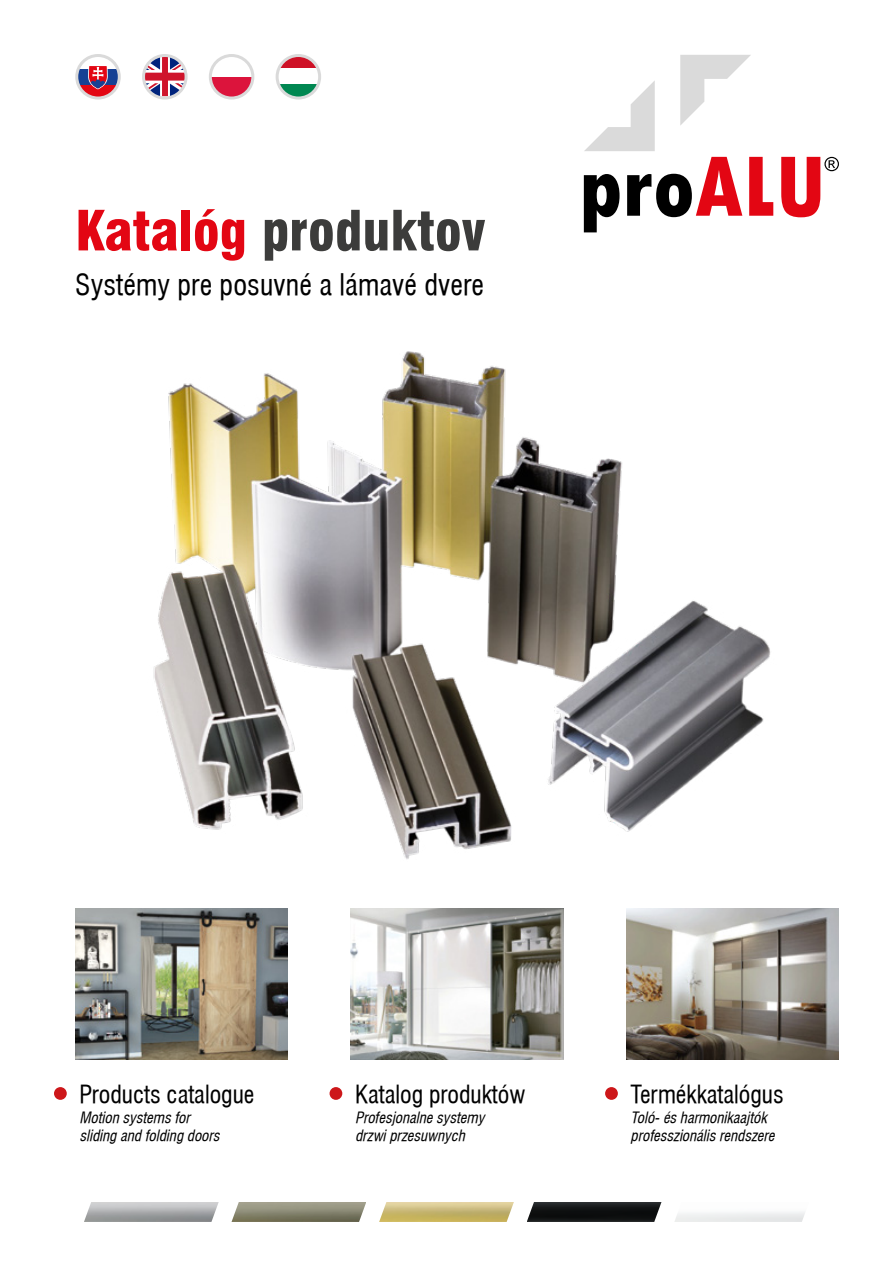
<style>
.page{position:relative;width:893px;height:1263px;background:#fff}
.page>*{position:absolute;margin:0;border:0;box-sizing:border-box;transform-origin:0 0}
.t1{font:900 condensed 54px "Swiss 721 BT";color:#3c3c3b}
.t2{font:28.5px "Swiss 721 Cn AT";letter-spacing:.005em;color:#000}
.t3{font:24px "Swiss 721 Cn AT";color:#000}
.t4{font:15px/18px "Swiss 721 Cn AT Italic";color:#000}
.s1{color:#e30613}
</style>
<div class="page">
<img style="left:153px;top:351px;width:618px;height:508px">
<svg style="left:77px;top:56px;width:42px;height:40px"></svg>
<div style="left:75px;top:54px;width:46px;height:46px;border:3px solid #dadada;border-radius:50%"></div>
<svg style="left:144px;top:57px;width:40px;height:39px"></svg>
<div style="left:142px;top:54px;width:46px;height:46px;border:3px solid #dadada;border-radius:50%"></div>
<svg style="left:277px;top:57px;width:43px;height:12px"></svg>
<svg style="left:277px;top:85px;width:43px;height:11px"></svg>
<div style="left:276px;top:54px;width:45px;height:46px;border:3px solid #dadada;border-radius:50%"></div>
<svg style="left:210px;top:57px;width:43px;height:13px"></svg>
<svg style="left:210px;top:77px;width:43px;height:19px"></svg>
<div style="left:209px;top:54px;width:45px;height:46px;border:3px solid #dadada;border-radius:50%"></div>
<div style="left:54px;top:1087px;width:13px;height:13px;background:#cd171a;border-radius:50%"></div>
<div style="left:605px;top:1087px;width:13px;height:13px;background:#cd171a;border-radius:50%"></div>
<div style="left:330px;top:1087px;width:12px;height:13px;background:#cd171a;border-radius:50%"></div>
<img style="left:351px;top:909px;width:212px;height:150px">
<img style="left:626px;top:909px;width:213px;height:150px">
<img style="left:75px;top:909px;width:213px;height:150px">
<img style="left:84px;top:1202px;width:135px;height:20px">
<img style="left:232px;top:1202px;width:134px;height:20px">
<img style="left:379px;top:1202px;width:135px;height:20px">
<img style="left:527px;top:1202px;width:134px;height:20px">
<svg style="left:584px;top:81px;width:71px;height:70px"></svg>
<svg style="left:680px;top:55px;width:71px;height:70px"></svg>
<svg style="left:584px;top:157px;width:255px;height:75px"></svg>
<h1 class="t1" style="left:75px;top:198px;width:412px"><span class="s1">Katalóg</span> produktov</h1>
<h2 class="t2" style="left:75px;top:268px;width:410px">Systémy pre posuvné a lámavé dvere</h2>
<h3 class="t3" style="left:80px;top:1080px;width:177px">Products catalogue</h3>
<p class="t4" style="left:80px;top:1108px;width:142px">Motion systems for sliding and folding doors</p>
<h3 class="t3" style="left:355px;top:1080px;width:172px">Katalog produktów</h3>
<p class="t4" style="left:355px;top:1108px;width:131px">Profesjonalne systemy drzwi przesuwnych</p>
<h3 class="t3" style="left:631px;top:1080px;width:155px">Termékkatalógus</h3>
<p class="t4" style="left:631px;top:1108px;width:145px">Toló- és harmonikaajtók professzionális rendszere</p>
</div>
